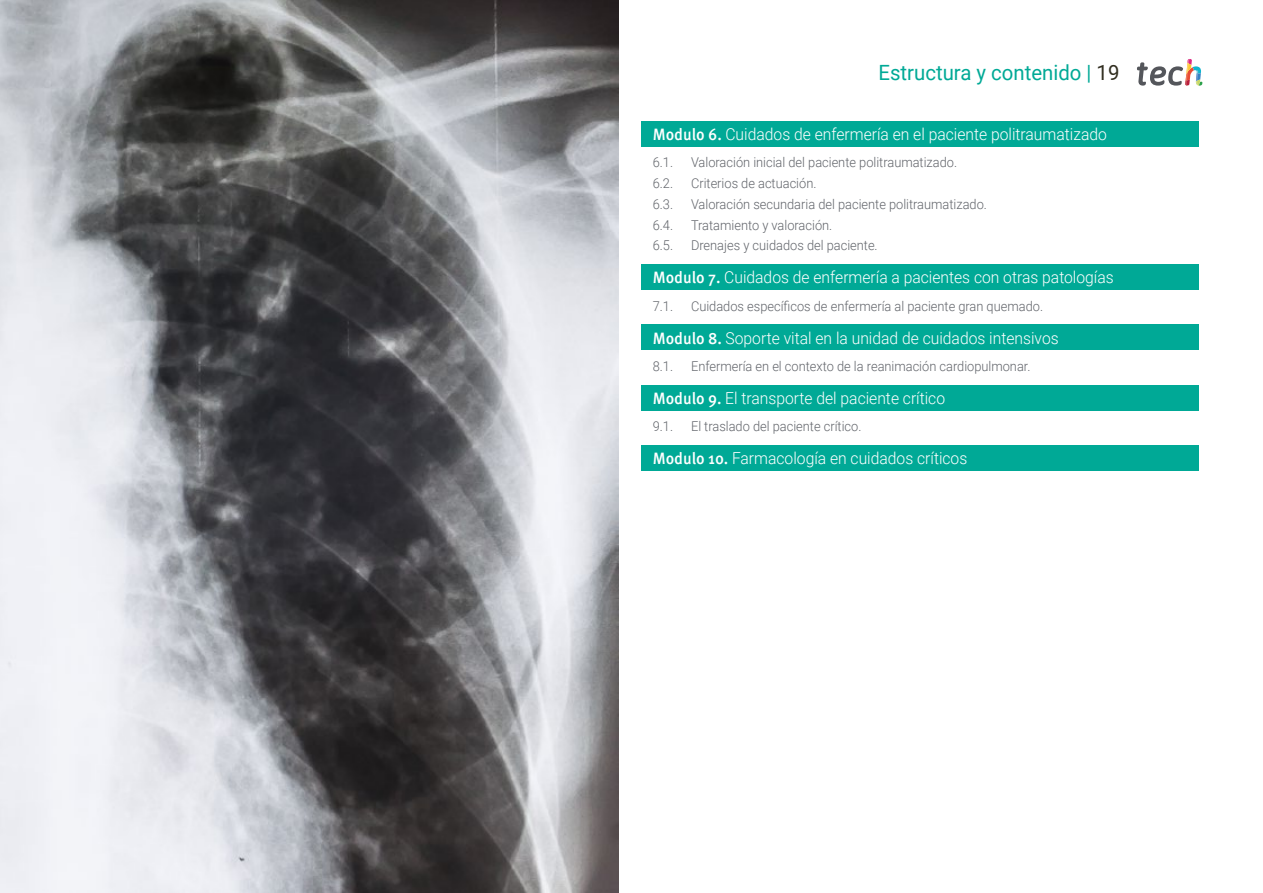
<style>
.page{position:relative;width:1263px;height:893px;background:#fff}
.page>*{position:absolute;margin:0;border:0;box-sizing:border-box;transform-origin:0 0}
.t1{font:21px "Roboto";color:#00a996}
.t2{font:300 16.5px "Roboto";color:#fff;scale:.95 1}
.t3{font:300 13.5px "Roboto";color:#61646a;scale:.95 1}
.s1{color:#312e20}
.s2{font-family:"Meta Pro";font-weight:500}
</style>
<div class="page">
<svg style="left:1137px;top:59px;width:65px;height:27px"></svg>
<div style="left:642px;top:121px;width:557px;height:25px;background:#00a996"></div>
<div style="left:642px;top:264px;width:557px;height:26px;background:#00a996"></div>
<div style="left:642px;top:325px;width:557px;height:25px;background:#00a996"></div>
<div style="left:642px;top:385px;width:557px;height:25px;background:#00a996"></div>
<div style="left:642px;top:445px;width:557px;height:25px;background:#00a996"></div>
<img style="left:0;top:0;width:618px;height:893px">
<h1 class="t1" style="left:878px;top:57px;width:242px">Estructura y contenido | <span class="s1">19</span></h1>
<p class="t2" style="left:653px;top:123px;width:479px"><span class="s2">Modulo 6.</span> Cuidados de enfermería en el paciente politraumatizado</p>
<p class="t3" style="left:653px;top:153px;width:23px">6.1.</p>
<p class="t3" style="left:691px;top:153px;width:282px">Valoración inicial del paciente politraumatizado.</p>
<p class="t3" style="left:653px;top:174px;width:23px">6.2.</p>
<p class="t3" style="left:691px;top:174px;width:133px">Criterios de actuación.</p>
<p class="t3" style="left:653px;top:195px;width:23px">6.3.</p>
<p class="t3" style="left:691px;top:195px;width:313px">Valoración secundaria del paciente politraumatizado.</p>
<p class="t3" style="left:653px;top:215px;width:23px">6.4.</p>
<p class="t3" style="left:691px;top:215px;width:150px">Tratamiento y valoración.</p>
<p class="t3" style="left:653px;top:236px;width:23px">6.5.</p>
<p class="t3" style="left:691px;top:236px;width:198px">Drenajes y cuidados del paciente.</p>
<p class="t2" style="left:653px;top:266px;width:487px"><span class="s2">Modulo 7.</span> Cuidados de enfermería a pacientes con otras patologías</p>
<p class="t3" style="left:653px;top:296px;width:23px">7.1.</p>
<p class="t3" style="left:691px;top:296px;width:372px">Cuidados específicos de enfermería al paciente gran quemado.</p>
<p class="t2" style="left:653px;top:326px;width:429px"><span class="s2">Modulo 8.</span> Soporte vital en la unidad de cuidados intensivos</p>
<p class="t3" style="left:653px;top:357px;width:23px">8.1.</p>
<p class="t3" style="left:691px;top:357px;width:359px">Enfermería en el contexto de la reanimación cardiopulmonar.</p>
<p class="t2" style="left:653px;top:387px;width:309px"><span class="s2">Modulo 9.</span> El transporte del paciente crítico</p>
<p class="t3" style="left:653px;top:417px;width:23px">9.1.</p>
<p class="t3" style="left:691px;top:417px;width:181px">El traslado del paciente crítico.</p>
<p class="t2" style="left:653px;top:447px;width:333px"><span class="s2">Modulo 10.</span> Farmacología en cuidados críticos</p>
</div>
